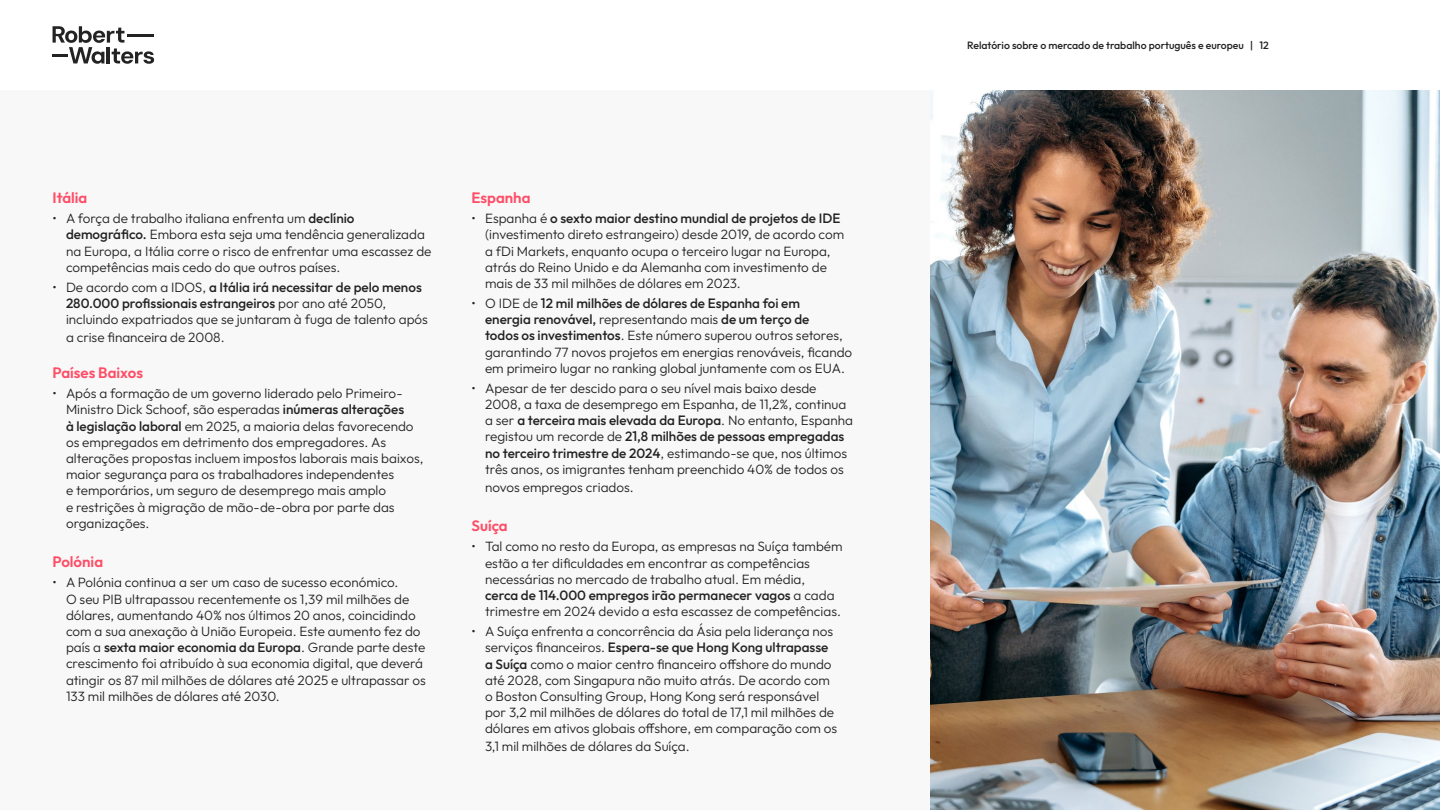
<style>
.page{position:relative;width:1440px;height:810px;background:#fff}
.page>*{position:absolute;margin:0;border:0;box-sizing:border-box;transform-origin:0 0}
.t1{font:600 15px "Outfit";color:#ff4d66}
.t2{font:300 13.5px/16.2px "Outfit";color:#232323}
.t3{font:500 10.5px "Outfit";color:#232323}
.s1{font-weight:500}
</style>
<div class="page">
<div style="left:0;top:90px;width:1440px;height:720px;background:#f8f8f8"></div>
<hr style="left:52px;top:54px;width:16px;height:3px;background:#232323">
<svg style="left:53px;top:26px;width:101px;height:38px"></svg>
<img style="left:930px;top:90px;width:510px;height:720px">
<p class="t1" style="left:52px;top:188px;width:36px">Itália</p>
<p class="t2" style="left:66px;top:211px;width:367px;text-indent:-14px">• A força de trabalho italiana enfrenta um <span class="s1">declínio demográfico.</span> Embora esta seja uma tendência generalizada na Europa, a Itália corre o risco de enfrentar uma escassez de competências mais cedo do que outros países.</p>
<p class="t2" style="left:66px;top:279px;width:363px;text-indent:-14px">• De acordo com a IDOS, <span class="s1">a Itália irá necessitar de pelo menos<br>280.000 profissionais estrangeiros</span> por ano até 2050, incluindo expatriados que se juntaram à fuga de talento após</p>
<p class="t2" style="left:66px;top:330px;width:160px">a crise financeira de 2008.</p>
<p class="t1" style="left:52px;top:363px;width:92px">Países Baixos</p>
<p class="t2" style="left:66px;top:386px;width:359px;text-indent:-14px">• Após a formação de um governo liderado pelo Primeiro-Ministro Dick Schoof, são esperadas <span class="s1">inúmeras alterações<br>à legislação laboral</span> em 2025, a maioria delas favorecendo os empregados em detrimento dos empregadores. As alterações propostas incluem impostos laborais mais baixos, maior segurança para os trabalhadores independentes<br>e temporários, um seguro de desemprego mais amplo<br>e restrições à migração de mão-de-obra por parte das organizações.</p>
<p class="t1" style="left:52px;top:552px;width:52px">Polónia</p>
<p class="t2" style="left:66px;top:575px;width:362px;text-indent:-14px">• A Polónia continua a ser um caso de sucesso económico.<br>O seu PIB ultrapassou recentemente os 1,39 mil milhões de dólares, aumentando 40% nos últimos 20 anos, coincidindo com a sua anexação à União Europeia. Este aumento fez do país a <span class="s1">sexta maior economia da Europa</span>. Grande parte deste crescimento foi atribuído à sua economia digital, que deverá atingir os 87 mil milhões de dólares até 2025 e ultrapassar os 133 mil milhões de dólares até 2030.</p>
<p class="t1" style="left:472px;top:188px;width:61px">Espanha</p>
<p class="t2" style="left:485px;top:211px;width:361px;text-indent:-14px">• Espanha é <span class="s1">o sexto maior destino mundial de projetos de IDE </span>(investimento direto estrangeiro) desde 2019, de acordo com a fDi Markets, enquanto ocupa o terceiro lugar na Europa, atrás do Reino Unido e da Alemanha com investimento de mais de 33 mil milhões de dólares em 2023.</p>
<p class="t2" style="left:485px;top:295px;width:369px;text-indent:-14px">• O IDE de <span class="s1">12 mil milhões de dólares de Espanha foi em<br>energia renovável,</span> representando mais <span class="s1">de um terço de<br>todos os investimentos</span>. Este número superou outros setores, garantindo 77 novos projetos em energias renováveis, ficando em primeiro lugar no ranking global juntamente com os EUA.</p>
<p class="t2" style="left:485px;top:380px;width:369px;text-indent:-14px">• Apesar de ter descido para o seu nível mais baixo desde 2008, a taxa de desemprego em Espanha, de 11,2%, continua a ser <span class="s1">a terceira mais elevada da Europa</span>. No entanto, Espanha registou um recorde de <span class="s1">21,8 milhões de pessoas empregadas no terceiro trimestre de 2024</span>, estimando-se que, nos últimos três anos, os imigrantes tenham preenchido 40% de todos os</p>
<p class="t2" style="left:485px;top:479px;width:150px">novos empregos criados.</p>
<p class="t1" style="left:472px;top:516px;width:38px">Suíça</p>
<p class="t2" style="left:485px;top:539px;width:359px;text-indent:-14px">• Tal como no resto da Europa, as empresas na Suíça também estão a ter dificuldades em encontrar as competências necessárias no mercado de trabalho atual. Em média,<br><span class="s1">cerca de 114.000 empregos irão permanecer vagos</span> a cada trimestre em 2024 devido a esta escassez de competências.</p>
<p class="t2" style="left:485px;top:624px;width:354px;text-indent:-14px">• A Suíça enfrenta a concorrência da Ásia pela liderança nos serviços financeiros. <span class="s1">Espera-se que Hong Kong ultrapasse a Suíça</span> como o maior centro financeiro offshore do mundo até 2028, com Singapura não muito atrás. De acordo com o Boston Consulting Group, Hong Kong será responsável por 3,2 mil milhões de dólares do total de 17,1 mil milhões de dólares em ativos globais offshore, em comparação com os</p>
<p class="t2" style="left:485px;top:739px;width:206px">3,1 mil milhões de dólares da Suíça.</p>
<p class="t3" style="left:967px;top:38px;width:303px">Relatório sobre o mercado de trabalho português e europeu | 12</p>
</div>
